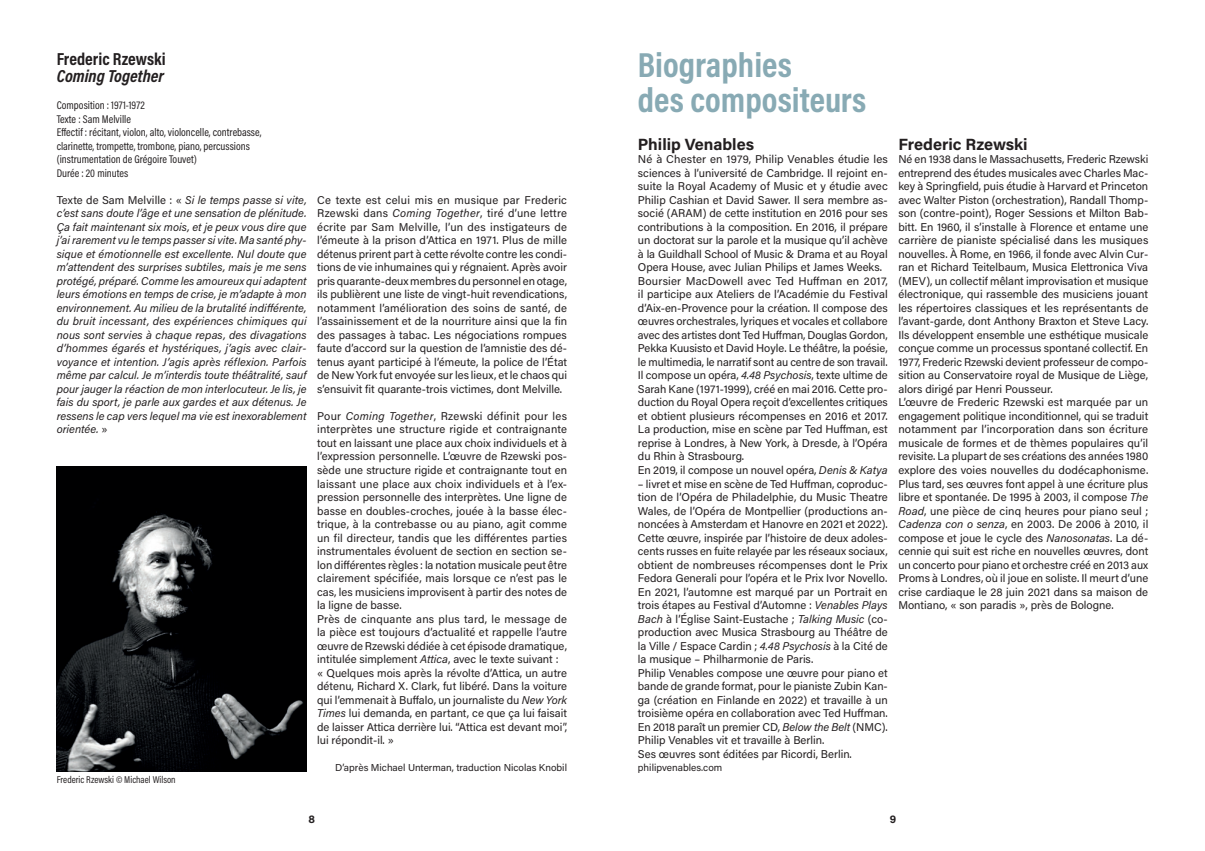
<style>
.page{position:relative;width:1205px;height:851px;background:#fff}
.page>*{position:absolute;margin:0;border:0;box-sizing:border-box;transform-origin:0 0}
.t1{font:700 35px/35px "Acumin Pro Cond";color:#88aab4}
.t2{font:700 17.5px "Acumin Pro Cond";color:#231f20}
.t3{font:italic 700 17.5px "Acumin Pro Cond";color:#231f20}
.t4{font:700 16.25px "Acumin Pro";color:#231f20}
.t5{font:11.25px/13.5px "Acumin Pro";color:#231f20}
.t6{font:italic 11.25px/13.5px "Acumin Pro";color:#231f20;text-align:justify}
.t7{font:11.25px/13.5px "Acumin Pro Cond";color:#231f20}
.t8{font:700 11.25px "Acumin Pro";color:#231f20}
.t9{font:10px "Acumin Pro";color:#231f20}
.t10{font:10px "Acumin Pro Cond";color:#231f20}
.s1{font-style:normal}
.s2{font-style:italic}
</style>
<div class="page">
<img style="left:57px;top:466px;width:249px;height:305px">
<h2 class="t2" style="left:57px;top:47px;width:110px">Frederic Rzewski</h2>
<h2 class="t3" style="left:57px;top:64px;width:109px">Coming Together</h2>
<p class="t7" style="left:57px;top:98px;width:206px">Composition : 1971-1972<br>Texte : Sam Melville<br>Effectif : récitant, violon, alto, violoncelle, contrebasse, clarinette, trompette, trombone, piano, percussions (instrumentation de Grégoire Touvet)<br>Durée : 20 minutes</p>
<p class="t6" style="left:57px;top:192px;width:251px"><span class="s1">Texte de Sam Melville : «</span> Si le temps passe si vite, c’est sans doute l’âge et une sensation de plénitude.<br>Ça fait maintenant six mois, et je peux vous dire que j’ai rarement vu le temps passer si vite. Ma santé phy&shy;sique et émotionnelle est excellente. Nul doute que m’attendent des surprises subtiles, mais je me sens protégé, préparé. Comme les amoureux qui adaptent leurs émotions en temps de crise, je m’adapte à mon environnement. Au milieu de la brutalité indifférente, du bruit incessant, des expériences chimiques qui nous sont servies à chaque repas, des divagations d’hommes égarés et hystériques, j’agis avec clair&shy;voyance et intention. J’agis après réflexion. Parfois même par calcul. Je m’interdis toute théâtralité, sauf pour jauger la réaction de mon interlocuteur. Je lis, je fais du sport, je parle aux gardes et aux détenus. Je ressens le cap vers lequel ma vie est inexorablement orientée. <span class="s1">»</span></p>
<p class="t5" style="left:317px;top:193px;width:251px;text-align:justify">Ce texte est celui mis en musique par Frederic Rzewski dans <span class="s2">Coming Together</span>, tiré d’une lettre écrite par Sam Melville, l’un des instigateurs de l’émeute à la prison d’Attica en 1971. Plus de mille détenus prirent part à cette révolte contre les condi&shy;tions de vie inhumaines qui y régnaient. Après avoir pris quarante-deux membres du personnel en otage, ils publièrent une liste de vingt-huit revendications, notamment l’amélioration des soins de santé, de l’assainissement et de la nourriture ainsi que la fin des passages à tabac. Les négociations rompues faute d’accord sur la question de l’amnistie des dé&shy;tenus ayant participé à l’émeute, la police de l’État de New York fut envoyée sur les lieux, et le chaos qui s’ensuivit fit quarante-trois victimes, dont Melville.</p>
<p class="t5" style="left:317px;top:409px;width:251px">Pour <span class="s2">Coming Together</span>, Rzewski définit pour les interprètes une structure rigide et contraignante tout en laissant une place aux choix individuels et à l’expression personnelle. L’œuvre de Rzewski pos&shy;sède une structure rigide et contraignante tout en laissant une place aux choix individuels et à l’ex&shy;pression personnelle des interprètes. Une ligne de basse en doubles-croches, jouée à la basse élec&shy;trique, à la contrebasse ou au piano, agit comme un fil directeur, tandis que les différentes parties instrumentales évoluent de section en section se&shy;lon différentes règles : la notation musicale peut être clairement spécifiée, mais lorsque ce n’est pas le cas, les musiciens improvisent à partir des notes de la ligne de basse.<br>Près de cinquante ans plus tard, le message de la pièce est toujours d’actualité et rappelle l’autre œuvre de Rzewski dédiée à cet épisode dramatique, intitulée simplement <span class="s2">Attica</span>, avec le texte suivant : « Quelques mois après la révolte d’Attica, un autre détenu, Richard X. Clark, fut libéré. Dans la voiture qui l’emmenait à Buffalo, un journaliste du <span class="s2">New York Times</span> lui demanda, en partant, ce que ça lui faisait de laisser Attica derrière lui. “Attica est devant moi”, lui répondit-il. »</p>
<p class="t9" style="left:335px;top:760px;width:233px">D’après Michael Unterman, traduction Nicolas Knobil</p>
<p class="t10" style="left:57px;top:773px;width:121px">Frederic Rzewski © Michael Wilson</p>
<h1 class="t1" style="left:638px;top:47px;width:230px">Biographies<br>des compositeurs</h1>
<h3 class="t4" style="left:638px;top:133px;width:118px">Philip Venables</h3>
<p class="t5" style="left:638px;top:152px;width:251px">Né à Chester en 1979, Philip Venables étudie les sciences à l’université de Cambridge. Il rejoint en&shy;suite la Royal Academy of Music et y étudie avec Philip Cashian et David Sawer. Il sera membre as&shy;socié (ARAM) de cette institution en 2016 pour ses contributions à la composition. En 2016, il prépare un doctorat sur la parole et la musique qu’il achève à la Guildhall School of Music &amp; Drama et au Royal Opera House, avec Julian Philips et James Weeks.<br>Boursier MacDowell avec Ted Huffman en 2017, il participe aux Ateliers de l’Académie du Festival d’Aix-en-Provence pour la création. Il compose des œuvres orchestrales, lyriques et vocales et collabore avec des artistes dont Ted Huffman, Douglas Gordon, Pekka Kuusisto et David Hoyle. Le théâtre, la poésie, le multimedia, le narratif sont au centre de son travail.<br>Il compose un opéra, <span class="s2">4.48 Psychosis</span>, texte ultime de Sarah Kane (1971-1999), créé en mai 2016. Cette pro&shy;duction du Royal Opera reçoit d’excellentes critiques et obtient plusieurs récompenses en 2016 et 2017.<br>La production, mise en scène par Ted Huffman, est reprise à Londres, à New York, à Dresde, à l’Opéra du Rhin à Strasbourg.<br>En 2019, il compose un nouvel opéra, <span class="s2">Denis &amp; Katya</span></p>
<p class="t5" style="left:638px;top:476px;width:251px">– livret et mise en scène de Ted Huffman, coproduc&shy;tion de l’Opéra de Philadelphie, du Music Theatre Wales, de l’Opéra de Montpellier (productions an&shy;noncées à Amsterdam et Hanovre en 2021 et 2022).<br>Cette œuvre, inspirée par l’histoire de deux adoles&shy;cents russes en fuite relayée par les réseaux sociaux, obtient de nombreuses récompenses dont le Prix Fedora Generali pour l’opéra et le Prix Ivor Novello.<br>En 2021, l’automne est marqué par un Portrait en trois étapes au Festival d’Automne : <span class="s2">Venables Plays Bach</span> à l’Église Saint-Eustache ; <span class="s2">Talking Music</span> (co&shy;production avec Musica Strasbourg au Théâtre de la Ville / Espace Cardin ; <span class="s2">4.48 Psychosis</span> à la Cité de la musique – Philharmonie de Paris.<br>Philip Venables compose une œuvre pour piano et bande de grande format, pour le pianiste Zubin Kan&shy;ga (création en Finlande en 2022) et travaille à un troisième opéra en collaboration avec Ted Huffman.<br>En 2018 paraît un premier CD, <span class="s2">Below the Belt</span> (NMC).<br>Philip Venables vit et travaille à Berlin.<br>Ses œuvres sont éditées par Ricordi, Berlin.</p>
<p class="t9" style="left:638px;top:760px;width:86px">philipvenables.com</p>
<h3 class="t4" style="left:898px;top:133px;width:131px">Frederic Rzewski</h3>
<p class="t5" style="left:898px;top:152px;width:251px">Né en 1938 dans le Massachusetts, Frederic Rzewski entreprend des études musicales avec Charles Mac&shy;key à Springfield, puis étudie à Harvard et Princeton avec Walter Piston (orchestration), Randall Thomp&shy;son (contre-point), Roger Sessions et Milton Bab&shy;bitt. En 1960, il s’installe à Florence et entame une carrière de pianiste spécialisé dans les musiques nouvelles. À Rome, en 1966, il fonde avec Alvin Cur&shy;ran et Richard Teitelbaum, Musica Elettronica Viva (MEV), un collectif mêlant improvisation et musique électronique, qui rassemble des musiciens jouant les répertoires classiques et les représentants de l’avant-garde, dont Anthony Braxton et Steve Lacy.<br>Ils développent ensemble une esthétique musicale conçue comme un processus spontané collectif. En 1977, Frederic Rzewski devient professeur de compo&shy;sition au Conservatoire royal de Musique de Liège, alors dirigé par Henri Pousseur.<br>L’œuvre de Frederic Rzewski est marquée par un engagement politique inconditionnel, qui se traduit notamment par l’incorporation dans son écriture musicale de formes et de thèmes populaires qu’il revisite. La plupart de ses créations des années 1980 explore des voies nouvelles du dodécaphonisme.<br>Plus tard, ses œuvres font appel à une écriture plus libre et spontanée. De 1995 à 2003, il compose <span class="s2">The Road</span>, une pièce de cinq heures pour piano seul ; <span class="s2">Cadenza con o senza</span>, en 2003. De 2006 à 2010, il compose et joue le cycle des <span class="s2">Nanosonatas</span>. La dé&shy;cennie qui suit est riche en nouvelles œuvres, dont un concerto pour piano et orchestre créé en 2013 aux Proms à Londres, où il joue en soliste. Il meurt d’une crise cardiaque le 28 juin 2021 dans sa maison de Montiano, « son paradis », près de Bologne.</p>
<p class="t8" style="left:309px;top:811px;width:8px">8</p>
<p class="t8" style="left:890px;top:811px;width:8px">9</p>
</div>
